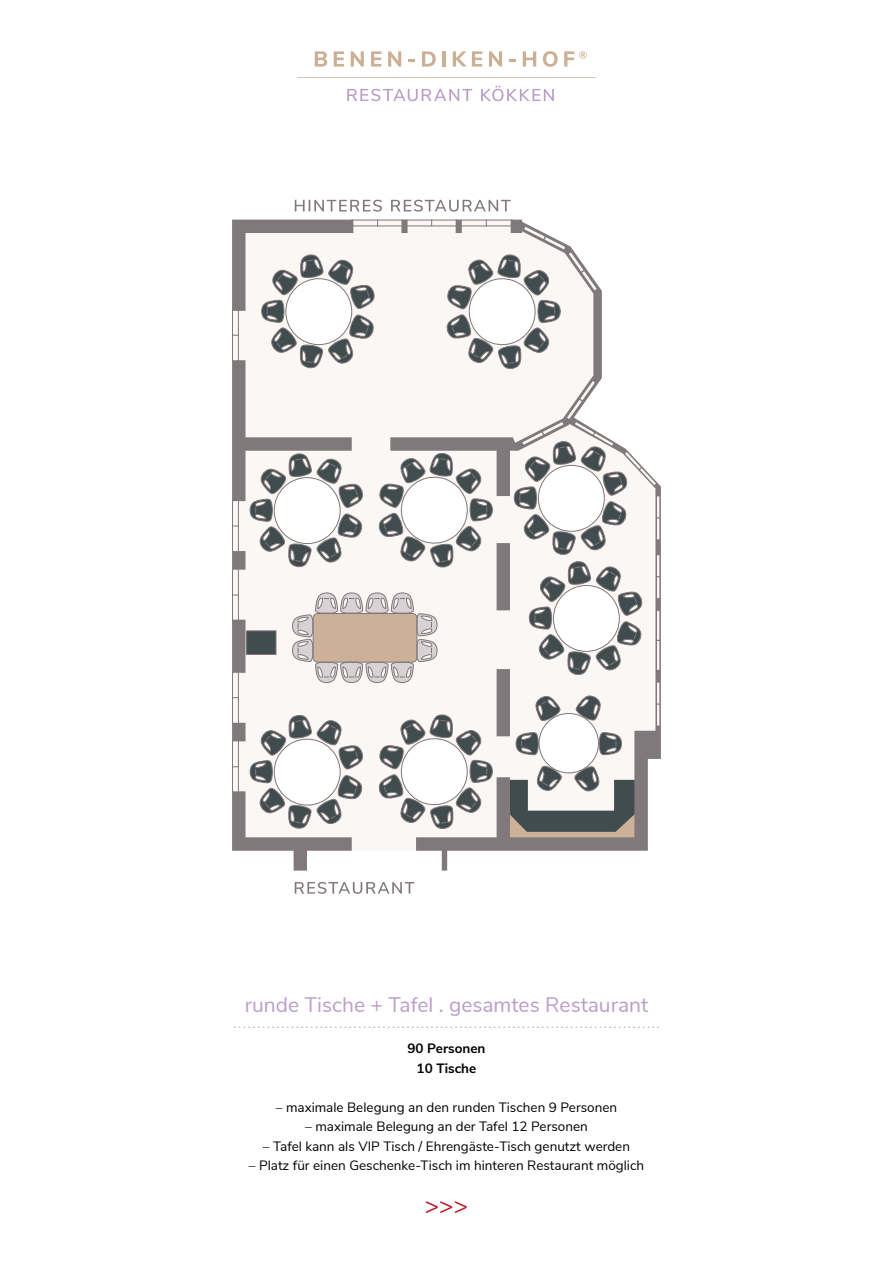
<style>
.page{position:relative;width:893px;height:1263px;background:#fff}
.page>*{position:absolute;margin:0;border:0;box-sizing:border-box;transform-origin:0 0}
.t1{font:24px "Nunito Sans";color:#bc1624}
.t2{font:21px "Nunito Sans";color:#bb9ec6}
.preise{font:13.5px "Nunito Sans";color:#000}
.preise-2{font:700 13.5px "Nunito Sans";color:#000}
</style>
<div class="page">
<svg style="left:234px;top:1027px;width:425px;height:1px"></svg>
<svg style="left:295px;top:200px;width:216px;height:12px"></svg>
<svg style="left:232px;top:220px;width:429px;height:650px;fill:#faf7f5"></svg>
<svg style="left:295px;top:882px;width:119px;height:12px"></svg>
<svg style="left:347px;top:89px;width:125px;height:12px"></svg>
<svg style="left:481px;top:86px;width:73px;height:15px"></svg>
<svg style="left:297px;top:77px;width:299px;height:1px"></svg>
<svg style="left:315px;top:51px;width:12px;height:16px"></svg>
<svg style="left:334px;top:51px;width:10px;height:16px"></svg>
<svg style="left:351px;top:51px;width:13px;height:16px"></svg>
<svg style="left:371px;top:51px;width:10px;height:16px"></svg>
<svg style="left:388px;top:51px;width:13px;height:16px"></svg>
<svg style="left:408px;top:60px;width:7px;height:2px"></svg>
<svg style="left:422px;top:51px;width:14px;height:16px"></svg>
<hr style="left:442px;top:51px;width:4px;height:16px;background:#ccb096">
<svg style="left:453px;top:51px;width:29px;height:16px"></svg>
<svg style="left:489px;top:51px;width:13px;height:16px"></svg>
<svg style="left:509px;top:60px;width:7px;height:2px"></svg>
<svg style="left:523px;top:51px;width:13px;height:16px"></svg>
<svg style="left:543px;top:51px;width:15px;height:16px"></svg>
<svg style="left:564px;top:51px;width:23px;height:16px"></svg>
<p class="t2" style="left:245px;top:989px;width:405px">runde Tische + Tafel . gesamtes Restaurant</p>
<p class="preise-2" style="left:407px;top:1038px;width:80px">90 Personen</p>
<p class="preise-2" style="left:417px;top:1058px;width:61px">10 Tische</p>
<p class="preise" style="left:276px;top:1097px;width:343px">– maximale Belegung an den runden Tischen 9 Personen</p>
<p class="preise" style="left:305px;top:1116px;width:284px">– maximale Belegung an der Tafel 12 Personen</p>
<p class="preise" style="left:263px;top:1136px;width:369px">– Tafel kann als VIP Tisch / Ehrengäste-Tisch genutzt werden</p>
<p class="preise" style="left:249px;top:1155px;width:397px">– Platz für einen Geschenke-Tisch im hinteren Restaurant möglich</p>
<p class="t1" style="left:425px;top:1188px;width:45px">&gt;&gt;&gt;</p>
</div>
